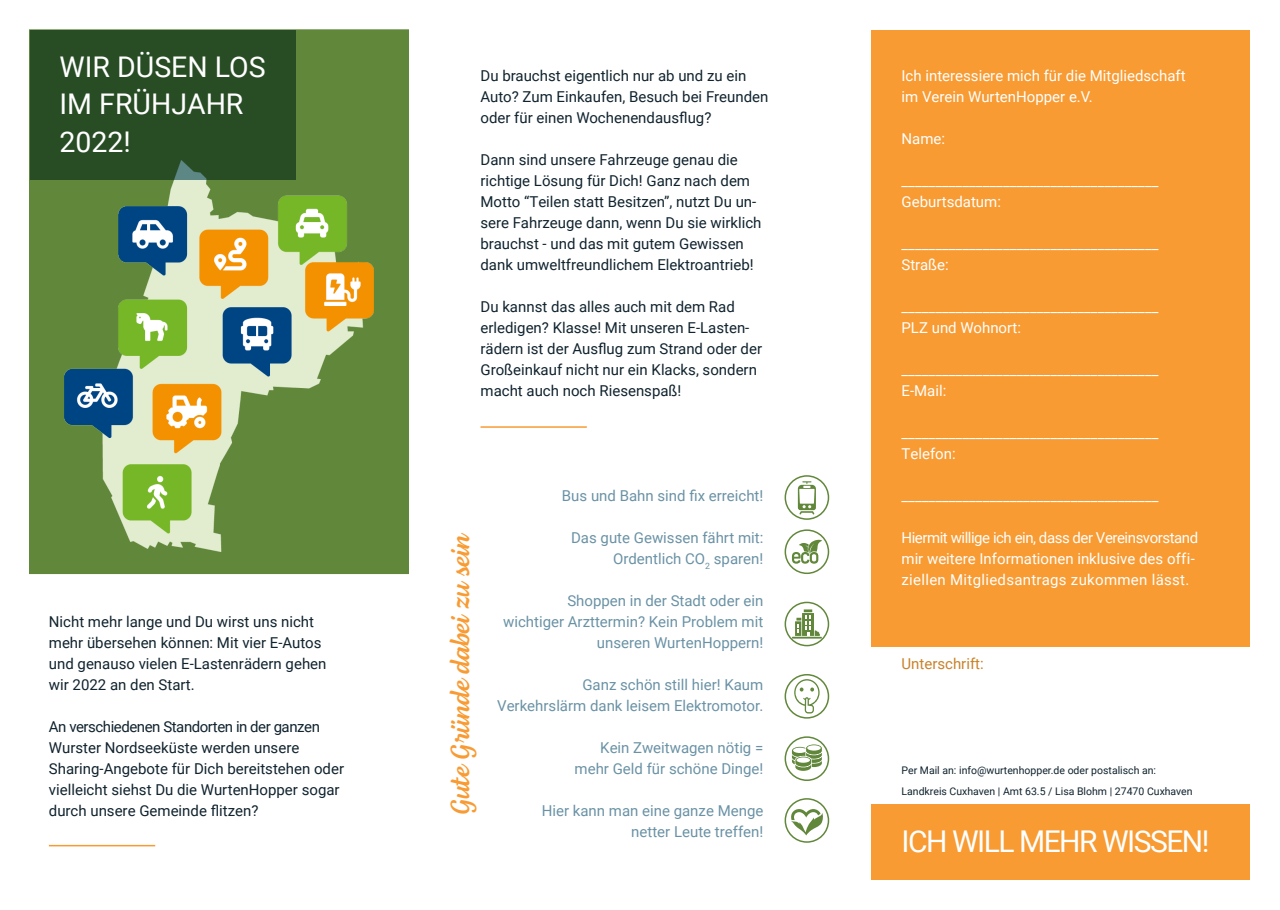
<style>
.page{position:relative;width:1280px;height:910px;background:#fff}
.page>*{position:absolute;margin:0;border:0;box-sizing:border-box;transform-origin:0 0}
.Big_headers{font:30px "Roboto";letter-spacing:-.05em;color:#fff}
.Big_headers-2{font:28.5px/37.5px "Roboto";color:#fff}
.Big_headers-3{font:27px "Lemongrass Script";letter-spacing:-.005em;color:#f89b33}
.Body{font:15px/21px "Roboto";color:#10232e}
.Body-2{font:15px/21px "Roboto";color:#fff}
.Body-3{font:15px/21px "Roboto";color:#6a92a5;text-align:right}
.Body-4{font:15px "Roboto";color:#c8822a}
.Body-5{font:10.5px "Roboto";color:#10232e}
</style>
<div class="page">
<div style="left:30px;top:30px;width:378px;height:543px;background:#61873a"></div>
<img style="left:65px;top:179px;width:308px;height:373px">
<div style="left:29px;top:29px;width:380px;height:545px;border:2px solid #61873a"></div>
<div style="left:872px;top:30px;width:378px;height:616px;background:#f89b33"></div>
<div style="left:872px;top:804px;width:378px;height:76px;background:#f89b33"></div>
<div style="left:30px;top:30px;width:266px;height:149px;background:#284d25"></div>
<hr style="left:480px;top:426px;width:107px;height:2px;background:#f89b33">
<svg style="left:798px;top:481px;width:18px;height:34px"></svg>
<svg style="left:792px;top:539px;width:30px;height:25px"></svg>
<svg style="left:791px;top:809px;width:33px;height:26px"></svg>
<svg style="left:792px;top:744px;width:30px;height:27px"></svg>
<svg style="left:794px;top:679px;width:25px;height:34px"></svg>
<svg style="left:795px;top:621px;width:6px;height:15px"></svg>
<hr style="left:792px;top:637px;width:30px;height:2px;background:#61873a">
<svg style="left:796px;top:609px;width:24px;height:27px"></svg>
<div style="left:784px;top:475px;width:45px;height:45px;border:2px solid #61873a;border-radius:50%"></div>
<div style="left:784px;top:529px;width:45px;height:45px;border:2px solid #61873a;border-radius:50%"></div>
<div style="left:784px;top:602px;width:45px;height:44px;border:2px solid #61873a;border-radius:50%"></div>
<div style="left:784px;top:674px;width:45px;height:45px;border:2px solid #61873a;border-radius:50%"></div>
<div style="left:784px;top:736px;width:45px;height:45px;border:2px solid #61873a;border-radius:50%"></div>
<div style="left:784px;top:798px;width:45px;height:45px;border:2px solid #61873a;border-radius:50%"></div>
<hr style="left:49px;top:845px;width:106px;height:1px;background:#f89b33">
<p class="Big_headers-2" style="left:60px;top:47px;width:208px">WIR DÜSEN LOS<br>IM FRÜHJAHR</p>
<p class="Big_headers-2" style="left:60px;top:122px;width:73px">2022!</p>
<p class="Body" style="left:49px;top:610px;width:279px">Nicht mehr lange und Du wirst uns nicht mehr übersehen können: Mit vier E-Autos und genauso vielen E-Lastenrädern gehen wir 2022 an den Start.</p>
<p class="Body" style="left:49px;top:715px;width:297px">An verschiedenen Standorten in der ganzen Wurster Nordseeküste werden unsere Sharing-Angebote für Dich bereitstehen oder vielleicht siehst Du die WurtenHopper sogar durch unsere Gemeinde flitzen?</p>
<p class="Body" style="left:480px;top:64px;width:289px">Du brauchst eigentlich nur ab und zu ein<br>Auto? Zum Einkaufen, Besuch bei Freunden oder für einen Wochenendausflug?</p>
<p class="Body" style="left:480px;top:148px;width:282px">Dann sind unsere Fahrzeuge genau die richtige Lösung für Dich! Ganz nach dem Motto “Teilen statt Besitzen”, nutzt Du un&shy;sere Fahrzeuge dann, wenn Du sie wirklich brauchst - und das mit gutem Gewissen dank umweltfreundlichem Elektroantrieb!</p>
<p class="Body" style="left:480px;top:295px;width:283px">Du kannst das alles auch mit dem Rad erledigen? Klasse! Mit unseren E-Lasten&shy;rädern ist der Ausflug zum Strand oder der Großeinkauf nicht nur ein Klacks, sondern macht auch noch Riesenspaß!</p>
<p class="Big_headers-3" style="left:444px;top:815px;width:284px;rotate:-90deg">Gute Gründe dabei zu sein</p>
<p class="Body-3" style="left:562px;top:484px;width:203px">Bus und Bahn sind fix erreicht!</p>
<p class="Body-3" style="left:571px;top:526px;width:194px">Das gute Gewissen fährt mit:</p>
<p class="Body-3" style="left:613px;top:547px;width:152px">Ordentlich CO<sub>2</sub> sparen!</p>
<p class="Body-3" style="left:567px;top:589px;width:198px">Shoppen in der Stadt oder ein</p>
<p class="Body-3" style="left:503px;top:610px;width:262px">wichtiger Arzttermin? Kein Problem mit unseren WurtenHoppern!</p>
<p class="Body-3" style="left:582px;top:673px;width:182px">Ganz schön still hier! Kaum</p>
<p class="Body-3" style="left:497px;top:694px;width:268px">Verkehrslärm dank leisem Elektromotor.</p>
<p class="Body-3" style="left:600px;top:736px;width:165px">Kein Zweitwagen nötig =</p>
<p class="Body-3" style="left:575px;top:757px;width:190px">mehr Geld für schöne Dinge!</p>
<p class="Body-3" style="left:542px;top:799px;width:223px">Hier kann man eine ganze Menge</p>
<p class="Body-3" style="left:631px;top:820px;width:134px">netter Leute treffen!</p>
<p class="Body-2" style="left:901px;top:64px;width:286px">Ich interessiere mich für die Mitgliedschaft im Verein WurtenHopper e.V.</p>
<p class="Body-2" style="left:901px;top:127px;width:45px">Name:</p>
<p class="Body-2" style="left:901px;top:169px;width:259px">______________________________________</p>
<p class="Body-2" style="left:901px;top:190px;width:101px">Geburtsdatum:</p>
<p class="Body-2" style="left:901px;top:232px;width:259px">______________________________________</p>
<p class="Body-2" style="left:901px;top:253px;width:49px">Straße:</p>
<p class="Body-2" style="left:901px;top:295px;width:259px">______________________________________</p>
<p class="Body-2" style="left:901px;top:316px;width:121px">PLZ und Wohnort:</p>
<p class="Body-2" style="left:901px;top:358px;width:259px">______________________________________</p>
<p class="Body-2" style="left:901px;top:379px;width:46px">E-Mail:</p>
<p class="Body-2" style="left:901px;top:421px;width:259px">______________________________________</p>
<p class="Body-2" style="left:901px;top:442px;width:56px">Telefon:</p>
<p class="Body-2" style="left:901px;top:484px;width:259px">______________________________________</p>
<p class="Body-2" style="left:901px;top:526px;width:298px">Hiermit willige ich ein, dass der Vereinsvorstand mir weitere Informationen inklusive des offi&shy;ziellen Mitgliedsantrags zukommen lässt.</p>
<p class="Body-4" style="left:901px;top:653px;width:84px">Unterschrift:</p>
<p class="Body-5" style="left:901px;top:762px;width:256px">Per Mail an: info@wurtenhopper.de oder postalisch an:</p>
<p class="Body-5" style="left:901px;top:783px;width:293px">Landkreis Cuxhaven | Amt 63.5 / Lisa Blohm | 27470 Cuxhaven</p>
<p class="Big_headers" style="left:901px;top:820px;width:309px">ICH WILL MEHR WISSEN!</p>
</div>
